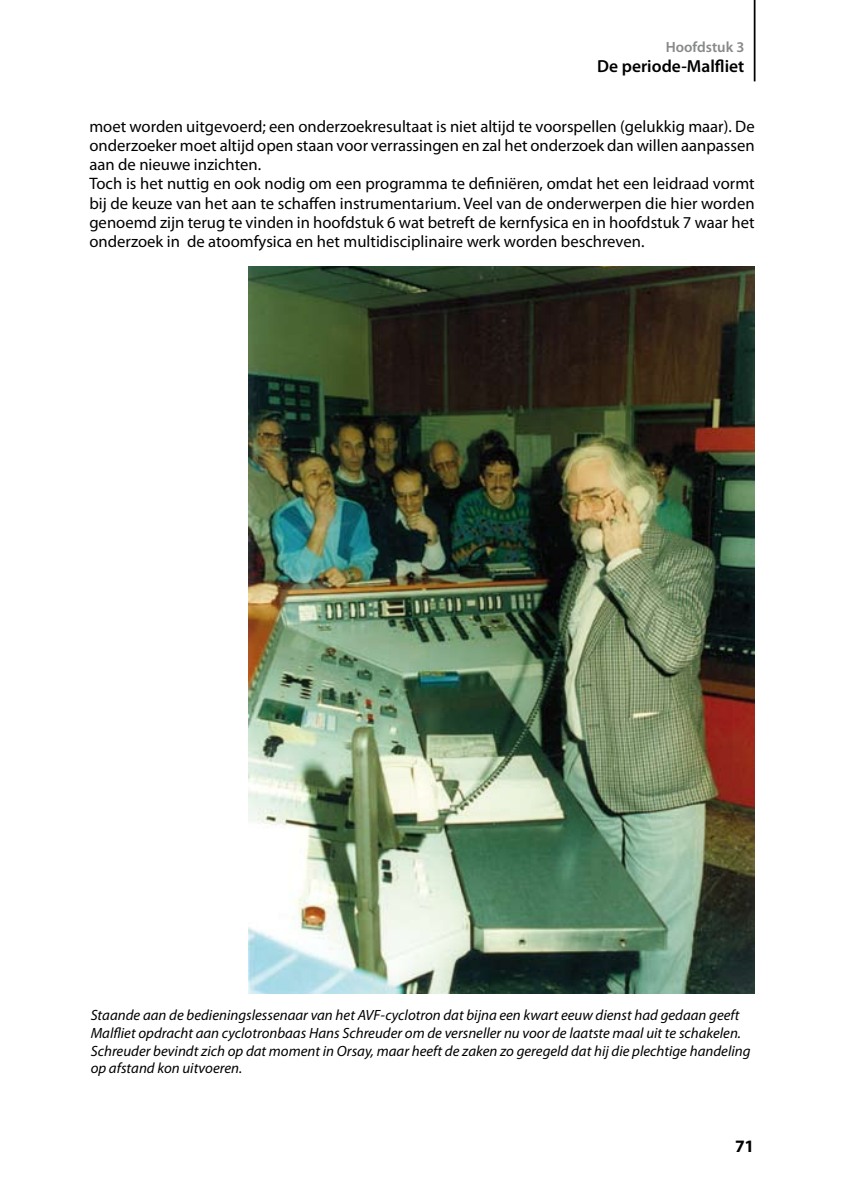
<style>
.page{position:relative;width:844px;height:1191px;background:#fff}
.page>*{position:absolute;margin:0;border:0;box-sizing:border-box;transform-origin:0 0}
.t1{font:600 17.5px "Myriad Pro";color:#000}
.t2{font:700 17.5px "Myriad Pro";color:#000}
.t3{font:16.62px/19.2px "Myriad Pro";color:#000}
.t4{font:italic 14.88px/17.8px "Myriad Pro";color:#000}
.t5{font:600 14.88px "Myriad Pro";color:#87888a}
</style>
<div class="page">
<hr style="left:753px;top:0;width:2px;height:81px;background:#000">
<img style="left:248px;top:266px;width:506px;height:727px">
<p class="t5" style="left:665px;top:38px;width:80px">Hoofdstuk 3</p>
<p class="t1" style="left:597px;top:55px;width:149px">De periode-Malfliet</p>
<p class="t3" style="left:89px;top:116px;width:666px">moet worden uitgevoerd; een onderzoekresultaat is niet altijd te voorspellen (gelukkig maar). De onderzoeker moet altijd open staan voor verrassingen en zal het onderzoek dan willen aanpassen aan de nieuwe inzichten.<br>Toch is het nuttig en ook nodig om een programma te definiëren, omdat het een leidraad vormt bij de keuze van het aan te schaffen instrumentarium. Veel van de onderwerpen die hier worden genoemd zijn terug te vinden in hoofdstuk 6 wat betreft de kernfysica en in hoofdstuk 7 waar het onderzoek in de atoomfysica en het multidisciplinaire werk worden beschreven.</p>
<p class="t4" style="left:91px;top:1005px;width:661px">Staande aan de bedieningslessenaar van het AVF-cyclotron dat bijna een kwart eeuw dienst had gedaan geeft Malfliet opdracht aan cyclotronbaas Hans Schreuder om de versneller nu voor de laatste maal uit te schakelen.<br>Schreuder bevindt zich op dat moment in Orsay, maar heeft de zaken zo geregeld dat hij die plechtige handeling op afstand kon uitvoeren.</p>
<p class="t2" style="left:735px;top:1134px;width:21px">71</p>
</div>
